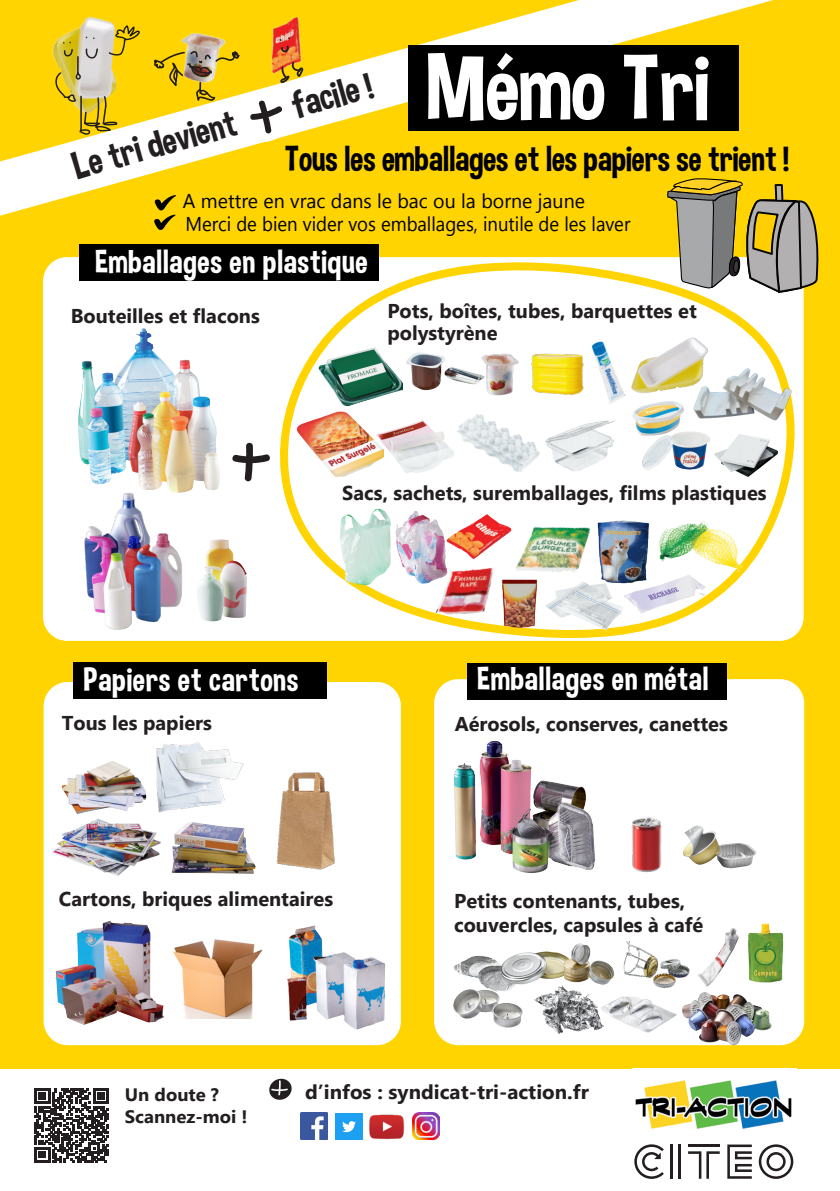
<style>
.page{position:relative;width:840px;height:1191px;background:#fff}
.page>*{position:absolute;margin:0;border:0;box-sizing:border-box;transform-origin:0 0}
.t1{font:92.6px "Dimbo";color:#fff}
.t2{font:38px "Dimbo";color:#231f20}
.t3{font:36px "Dimbo";color:#000}
.t4{font:33.6px "Dimbo";letter-spacing:.02em;color:#fff}
.t5{font:700 20px "Lao UI";color:#231f20}
.t6{font:20px "Leelawadee UI";color:#000;scale:.93 1}
.t7{font:20px "Leelawadee UI";color:#000}
.t8{font:700 18px "Lao UI";color:#231f20}
</style>
<div class="page">
<div style="left:0;top:0;width:839px;height:1068px;background:#ffd400"></div>
<svg style="left:269px;top:1078px;width:23px;height:22px"></svg>
<img style="left:300px;top:1112px;width:27px;height:27px">
<img style="left:335px;top:1113px;width:27px;height:26px">
<img style="left:369px;top:1114px;width:36px;height:26px">
<img style="left:412px;top:1112px;width:27px;height:27px">
<svg style="left:43px;top:257px;width:760px;height:384px;background:#f5f4f1"></svg>
<div style="left:44px;top:682px;width:356px;height:363px;background:#fff;border-radius:24px"></div>
<div style="left:434px;top:679px;width:369px;height:366px;background:#fff;border-radius:24px"></div>
<svg style="left:758px;top:1144px;width:34px;height:34px"></svg>
<hr style="left:677px;top:1144px;width:3px;height:34px;background:#231f20">
<hr style="left:670px;top:1144px;width:2px;height:34px;background:#231f20">
<hr style="left:687px;top:1144px;width:32px;height:3px;background:#231f20">
<svg style="left:688px;top:1151px;width:31px;height:27px"></svg>
<svg style="left:727px;top:1144px;width:24px;height:34px"></svg>
<svg style="left:634px;top:1144px;width:29px;height:34px"></svg>
<img style="left:635px;top:1080px;width:157px;height:49px">
<svg style="left:270px;top:260px;width:531px;height:381px;background:#faf6e3"></svg>
<svg style="left:0;top:0;width:772px;height:216px"></svg>
<div style="left:408px;top:46px;width:330px;height:85px;background:#000"></div>
<div style="left:79px;top:244px;width:299px;height:36px;background:#000"></div>
<div style="left:467px;top:663px;width:259px;height:36px;background:#000"></div>
<img style="left:163px;top:14px;width:77px;height:23px">
<img style="left:249px;top:4px;width:78px;height:82px">
<img style="left:72px;top:16px;width:16px;height:9px">
<svg style="left:55px;top:25px;width:85px;height:110px"></svg>
<svg style="left:153px;top:37px;width:150px;height:110px"></svg>
<div style="left:74px;top:662px;width:253px;height:36px;background:#000"></div>
<img style="left:287px;top:925px;width:98px;height:104px">
<img style="left:479px;top:741px;width:115px;height:132px">
<img style="left:632px;top:817px;width:30px;height:55px">
<img style="left:683px;top:825px;width:74px;height:43px">
<svg style="left:154px;top:195px;width:22px;height:35px"></svg>
<svg style="left:34px;top:1088px;width:75px;height:74px"></svg>
<img style="left:677px;top:337px;width:14px;height:8px">
<img style="left:445px;top:512px;width:60px;height:40px">
<img style="left:446px;top:403px;width:101px;height:83px">
<img style="left:316px;top:342px;width:87px;height:75px">
<img style="left:542px;top:416px;width:79px;height:67px">
<img style="left:641px;top:421px;width:69px;height:63px">
<img style="left:403px;top:348px;width:89px;height:57px">
<img style="left:474px;top:351px;width:49px;height:46px">
<img style="left:604px;top:517px;width:54px;height:62px">
<img style="left:421px;top:552px;width:92px;height:85px">
<img style="left:505px;top:510px;width:99px;height:69px">
<img style="left:580px;top:337px;width:48px;height:71px">
<img style="left:295px;top:406px;width:88px;height:79px">
<img style="left:498px;top:575px;width:48px;height:58px">
<img style="left:374px;top:417px;width:79px;height:65px">
<img style="left:631px;top:397px;width:54px;height:49px">
<svg style="left:403px;top:510px;width:12px;height:13px"></svg>
<img style="left:340px;top:508px;width:35px;height:46px">
<img style="left:196px;top:539px;width:51px;height:82px">
<img style="left:77px;top:473px;width:119px;height:161px">
<img style="left:78px;top:328px;width:65px;height:147px">
<img style="left:52px;top:819px;width:107px;height:57px">
<img style="left:56px;top:921px;width:108px;height:104px">
<img style="left:62px;top:761px;width:81px;height:53px">
<img style="left:173px;top:939px;width:90px;height:80px">
<div style="left:220px;top:436px;width:54px;height:54px;background:#fff;border-radius:50%"></div>
<svg style="left:232px;top:442px;width:39px;height:39px"></svg>
<img style="left:523px;top:349px;width:69px;height:50px">
<img style="left:276px;top:772px;width:59px;height:98px">
<img style="left:655px;top:518px;width:92px;height:58px">
<img style="left:541px;top:579px;width:88px;height:55px">
<img style="left:156px;top:742px;width:88px;height:71px">
<img style="left:171px;top:822px;width:84px;height:52px">
<img style="left:748px;top:923px;width:36px;height:60px">
<img style="left:712px;top:432px;width:87px;height:53px">
<img style="left:622px;top:573px;width:87px;height:47px">
<img style="left:701px;top:928px;width:37px;height:58px">
<img style="left:453px;top:956px;width:63px;height:33px">
<img style="left:623px;top:941px;width:78px;height:47px">
<img style="left:681px;top:992px;width:92px;height:54px">
<img style="left:453px;top:989px;width:69px;height:39px">
<img style="left:499px;top:951px;width:64px;height:33px">
<img style="left:534px;top:985px;width:66px;height:49px">
<img style="left:563px;top:943px;width:52px;height:41px">
<img style="left:600px;top:996px;width:76px;height:36px">
<img style="left:688px;top:367px;width:115px;height:60px">
<svg style="left:666px;top:178px;width:152px;height:115px"></svg>
<svg style="left:733px;top:260px;width:5px;height:13px"></svg>
<div style="left:732px;top:260px;width:6px;height:13px;border:1px solid #000003;border-radius:50%"></div>
<p class="t2" style="left:67px;top:145px;width:170px;rotate:-16deg">Le tri devient</p>
<p class="t2" style="left:286px;top:84px;width:84px;rotate:-16deg">facile !</p>
<p class="t1" style="left:426px;top:31px;width:284px">Mémo Tri</p>
<p class="t3" style="left:284px;top:137px;width:505px">Tous les emballages et les papiers se trient !</p>
<p class="t7" style="left:183px;top:187px;width:403px">A mettre en vrac dans le bac ou la borne jaune</p>
<p class="t6" style="left:185px;top:210px;width:479px">Merci de bien vider vos emballages, inutile de les laver</p>
<p class="t4" style="left:95px;top:241px;width:274px">Emballages en plastique</p>
<p class="t5" style="left:71px;top:302px;width:190px">Bouteilles et flacons</p>
<p class="t5" style="left:387px;top:297px;width:311px">Pots, boîtes, tubes, barquettes et</p>
<p class="t5" style="left:387px;top:319px;width:112px">polystyrène</p>
<p class="t5" style="left:342px;top:479px;width:425px">Sacs, sachets, suremballages, films plastiques</p>
<p class="t4" style="left:83px;top:658px;width:216px">Papiers et cartons</p>
<p class="t5" style="left:62px;top:709px;width:151px">Tous les papiers</p>
<p class="t5" style="left:59px;top:885px;width:275px">Cartons, briques alimentaires</p>
<p class="t4" style="left:477px;top:658px;width:233px">Emballages en métal</p>
<p class="t5" style="left:454px;top:710px;width:274px">Aérosols, conserves, canettes</p>
<p class="t5" style="left:454px;top:887px;width:232px">Petits contenants, tubes,</p>
<p class="t5" style="left:454px;top:911px;width:250px">couvercles, capsules à café</p>
<p class="t8" style="left:125px;top:1082px;width:96px">Un doute ?</p>
<p class="t8" style="left:125px;top:1104px;width:124px">Scannez-moi !</p>
<p class="t5" style="left:305px;top:1078px;width:285px">d’infos : syndicat-tri-action.fr</p>
</div>
